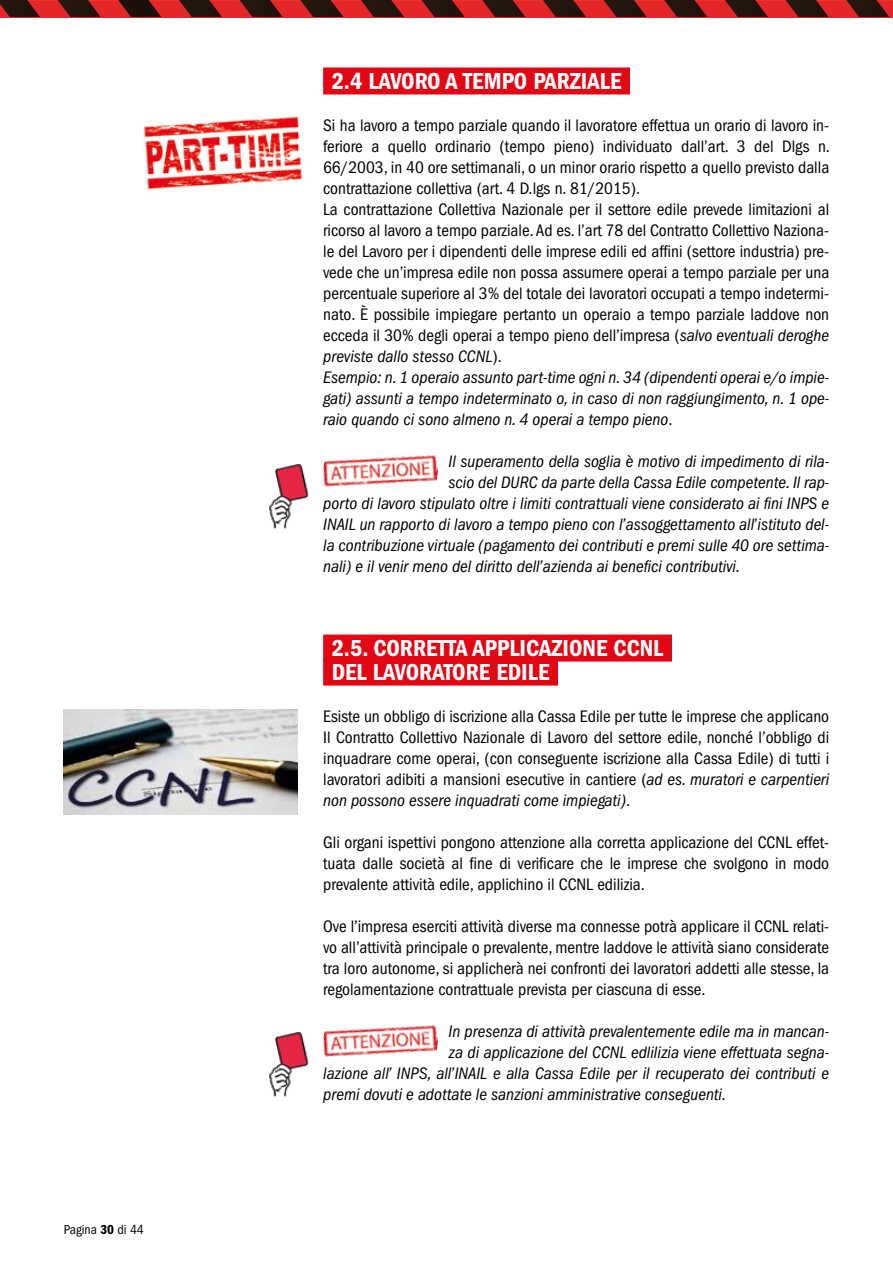
<style>
.page{position:relative;width:893px;height:1263px;background:#fff}
.page>*{position:absolute;margin:0;border:0;box-sizing:border-box;transform-origin:0 0}
.t1{font:24px/24px "ITC Franklin Gothic Std Dm Cd";color:#fff}
.t2{font:condensed 17.25px/21px "ITC Franklin Gothic Std";color:#000;text-align:justify}
.t3{font:italic condensed 17.25px "ITC Franklin Gothic Std";color:#000}
.t4{font:condensed 13.5px "ITC Franklin Gothic Std";color:#000}
.s1{font-family:"ITC Franklin Gothic Std Dm Cd";font-stretch:normal}
.s2{font-style:italic}
</style>
<div class="page">
<div style="left:0;top:0;width:893px;height:17px;background:#e52629"></div>
<svg style="left:837px;top:0;width:52px;height:17px"></svg>
<svg style="left:776px;top:0;width:53px;height:17px"></svg>
<svg style="left:715px;top:0;width:53px;height:17px"></svg>
<svg style="left:655px;top:0;width:52px;height:17px"></svg>
<svg style="left:594px;top:0;width:53px;height:17px"></svg>
<svg style="left:533px;top:0;width:53px;height:17px"></svg>
<svg style="left:473px;top:0;width:52px;height:17px"></svg>
<svg style="left:412px;top:0;width:53px;height:17px"></svg>
<svg style="left:351px;top:0;width:53px;height:17px"></svg>
<svg style="left:291px;top:0;width:52px;height:17px"></svg>
<svg style="left:230px;top:0;width:53px;height:17px"></svg>
<svg style="left:169px;top:0;width:53px;height:17px"></svg>
<svg style="left:109px;top:0;width:52px;height:17px"></svg>
<svg style="left:48px;top:0;width:53px;height:17px"></svg>
<svg style="left:0;top:0;width:40px;height:17px"></svg>
<div style="left:323px;top:67px;width:307px;height:27px;background:#e30613"></div>
<div style="left:323px;top:634px;width:349px;height:27px;background:#e30613"></div>
<div style="left:323px;top:658px;width:235px;height:27px;background:#e30613"></div>
<img style="left:323px;top:455px;width:115px;height:32px">
<img style="left:323px;top:1025px;width:115px;height:32px">
<img style="left:64px;top:709px;width:234px;height:106px">
<img style="left:269px;top:464px;width:40px;height:64px">
<img style="left:269px;top:1032px;width:40px;height:64px">
<img style="left:144px;top:116px;width:158px;height:74px">
<p class="t4" style="left:64px;top:1222px;width:82px">Pagina <span class="s1">30</span> di 44</p>
<h1 class="t1" style="left:332px;top:69px;width:291px">2.4 LAVORO A TEMPO PARZIALE</h1>
<p class="t2" style="left:323px;top:115px;width:508px;text-align:left">Si ha lavoro a tempo parziale quando il lavoratore effettua un orario di lavoro in&shy;feriore a quello ordinario (tempo pieno) individuato dall’art. 3 del Dlgs n.<br>66/2003, in 40 ore settimanali, o un minor orario rispetto a quello previsto dalla contrattazione collettiva (art. 4 D.lgs n. 81/2015).<br>La contrattazione Collettiva Nazionale per il settore edile prevede limitazioni al ricorso al lavoro a tempo parziale. Ad es. l’art 78 del Contratto Collettivo Naziona&shy;le del Lavoro per i dipendenti delle imprese edili ed affini (settore industria) pre&shy;vede che un’impresa edile non possa assumere operai a tempo parziale per una percentuale superiore al 3% del totale dei lavoratori occupati a tempo indetermi&shy;nato. È possibile impiegare pertanto un operaio a tempo parziale laddove non ecceda il 30% degli operai a tempo pieno dell’impresa (<span class="s2">salvo eventuali deroghe previste dallo stesso CCNL</span>).<br><span class="s2">Esempio: n. 1 operaio assunto part-time ogni n. 34 (dipendenti operai e/o impie&shy;gati) assunti a tempo indeterminato o, in caso di non raggiungimento, n. 1 ope&shy;raio quando ci sono almeno n. 4 operai a tempo pieno</span>.</p>
<p class="t3" style="left:449px;top:451px;width:382px">Il superamento della soglia è motivo di impedimento di rila-</p>
<p class="t3" style="left:449px;top:472px;width:382px">scio del DURC da parte della Cassa Edile competente. Il rap-</p>
<p class="t3" style="left:323px;top:493px;width:507px">porto di lavoro stipulato oltre i limiti contrattuali viene considerato ai fini INPS e</p>
<p class="t3" style="left:323px;top:514px;width:508px">INAIL un rapporto di lavoro a tempo pieno con l’assoggettamento all’istituto del-</p>
<p class="t3" style="left:323px;top:535px;width:507px">la contribuzione virtuale (pagamento dei contributi e premi sulle 40 ore settima-</p>
<p class="t3" style="left:323px;top:556px;width:419px">nali) e il venir meno del diritto dell’azienda ai benefici contributivi.</p>
<h1 class="t1" style="left:332px;top:636px;width:333px">2.5. CORRETTA APPLICAZIONE CCNL<br>DEL LAVORATORE EDILE</h1>
<p class="t2" style="left:323px;top:706px;width:508px">Esiste un obbligo di iscrizione alla Cassa Edile per tutte le imprese che applicano Il Contratto Collettivo Nazionale di Lavoro del settore edile, nonché l’obbligo di inquadrare come operai, (con conseguente iscrizione alla Cassa Edile) di tutti i lavoratori adibiti a mansioni esecutive in cantiere (<span class="s2">ad es. muratori e carpentieri non possono essere inquadrati come impiegati)</span>.</p>
<p class="t2" style="left:323px;top:832px;width:508px">Gli organi ispettivi pongono attenzione alla corretta applicazione del CCNL effet&shy;tuata dalle società al fine di verificare che le imprese che svolgono in modo prevalente attività edile, applichino il CCNL edilizia.</p>
<p class="t2" style="left:323px;top:916px;width:507px">Ove l’impresa eserciti attività diverse ma connesse potrà applicare il CCNL relati&shy;vo all’attività principale o prevalente, mentre laddove le attività siano considerate tra loro autonome, si applicherà nei confronti dei lavoratori addetti alle stesse, la regolamentazione contrattuale prevista per ciascuna di esse.</p>
<p class="t3" style="left:449px;top:1021px;width:382px">In presenza di attività prevalentemente edile ma in mancan-</p>
<p class="t3" style="left:449px;top:1042px;width:382px">za di applicazione del CCNL edlilizia viene effettuata segna-</p>
<p class="t3" style="left:323px;top:1063px;width:507px">lazione all’ INPS, all’INAIL e alla Cassa Edile per il recuperato dei contributi e</p>
<p class="t3" style="left:323px;top:1084px;width:405px">premi dovuti e adottate le sanzioni amministrative conseguenti.</p>
</div>
